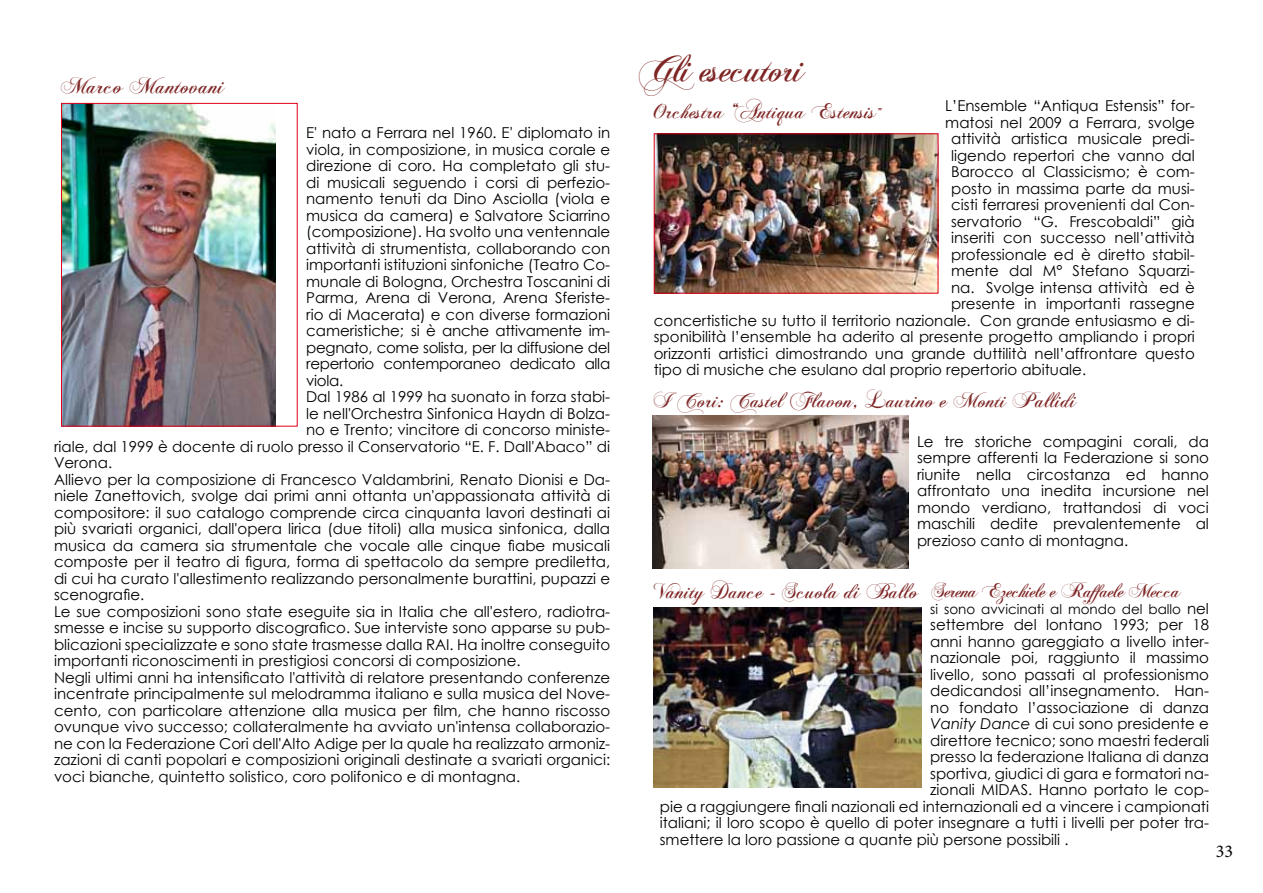
<style>
.page{position:relative;width:1263px;height:893px;background:#fff}
.page>*{position:absolute;margin:0;border:0;box-sizing:border-box;transform-origin:0 0}
.t1{font:40.5px "Chopin Script";letter-spacing:-.03em;color:#7e2625}
.t2{font:24px "Chopin Script";color:#7e2625}
.t3{font:22.5px "Chopin Script";color:#7e2625}
.t4{font:21px "Chopin Script";letter-spacing:-.04em;color:#7e2625}
.t5{font:18px "Minion Pro";color:#000}
.t6{font:15px/16.5px "Century Gothic";color:#000;text-align:justify}
.t7{font:15px "Century Gothic";letter-spacing:-.02em;color:#000}
.t8{font:13.5px "Century Gothic";color:#000}
.s1{font-size:15px}
.s2{font-style:italic}
</style>
<div class="page">
<img style="left:654px;top:607px;width:268px;height:181px">
<img style="left:63px;top:105px;width:213px;height:320px">
<div style="left:61px;top:103px;width:237px;height:324px;border:1px solid #e2001a"></div>
<img style="left:653px;top:415px;width:256px;height:153px">
<img style="left:656px;top:135px;width:280px;height:157px">
<div style="left:654px;top:133px;width:284px;height:161px;border:1px solid #e2001a"></div>
<h2 class="t2" style="left:61px;top:71px;width:165px">Marco Mantovani</h2>
<p class="t6" style="left:306px;top:124px;width:306px">E' nato a Ferrara nel 1960. E' diplomato in</p>
<p class="t6" style="left:306px;top:141px;width:306px">viola, in composizione, in musica corale e</p>
<p class="t6" style="left:306px;top:157px;width:306px">direzione di coro. Ha completato gli stu-</p>
<p class="t6" style="left:306px;top:174px;width:306px">di musicali seguendo i corsi di perfezio-</p>
<p class="t6" style="left:306px;top:190px;width:306px">namento tenuti da Dino Asciolla (viola e</p>
<p class="t6" style="left:306px;top:207px;width:306px">musica da camera) e Salvatore Sciarrino</p>
<p class="t6" style="left:306px;top:223px;width:306px">(composizione). Ha svolto una ventennale</p>
<p class="t6" style="left:306px;top:240px;width:306px">attività di strumentista, collaborando con</p>
<p class="t6" style="left:306px;top:256px;width:306px">importanti istituzioni sinfoniche (Teatro Co-</p>
<p class="t6" style="left:306px;top:273px;width:306px">munale di Bologna, Orchestra Toscanini di</p>
<p class="t6" style="left:306px;top:289px;width:306px">Parma, Arena di Verona, Arena Sferiste-</p>
<p class="t6" style="left:306px;top:306px;width:306px">rio di Macerata) e con diverse formazioni</p>
<p class="t7" style="left:306px;top:320px;width:306px">cameristiche; si è anche attivamente im-</p>
<p class="t7" style="left:306px;top:337px;width:306px">pegnato, come solista, per la diffusione del</p>
<p class="t7" style="left:306px;top:353px;width:306px">repertorio contemporaneo dedicato alla</p>
<p class="t6" style="left:306px;top:372px;width:39px">viola.</p>
<p class="t6" style="left:306px;top:388px;width:306px">Dal 1986 al 1999 ha suonato in forza stabi-</p>
<p class="t6" style="left:306px;top:405px;width:306px">le nell'Orchestra Sinfonica Haydn di Bolza-</p>
<p class="t6" style="left:306px;top:421px;width:306px">no e Trento; vincitore di concorso ministe-</p>
<p class="t6" style="left:54px;top:438px;width:558px">riale, dal 1999 è docente di ruolo presso il Conservatorio “E. F. Dall'Abaco” di</p>
<p class="t6" style="left:54px;top:454px;width:60px">Verona.</p>
<p class="t6" style="left:54px;top:471px;width:558px">Allievo per la composizione di Francesco Valdambrini, Renato Dionisi e Da-</p>
<p class="t6" style="left:54px;top:487px;width:558px">niele Zanettovich, svolge dai primi anni ottanta un'appassionata attività di</p>
<p class="t6" style="left:54px;top:504px;width:558px">compositore: il suo catalogo comprende circa cinquanta lavori destinati ai</p>
<p class="t6" style="left:54px;top:520px;width:558px">più svariati organici, dall'opera lirica (due titoli) alla musica sinfonica, dalla</p>
<p class="t6" style="left:54px;top:537px;width:558px">musica da camera sia strumentale che vocale alle cinque fiabe musicali</p>
<p class="t6" style="left:54px;top:553px;width:558px">composte per il teatro di figura, forma di spettacolo da sempre prediletta,</p>
<p class="t6" style="left:54px;top:570px;width:558px">di cui ha curato l'allestimento realizzando personalmente burattini, pupazzi e</p>
<p class="t6" style="left:54px;top:586px;width:92px">scenografie.</p>
<p class="t6" style="left:54px;top:603px;width:558px">Le sue composizioni sono state eseguite sia in Italia che all'estero, radiotra-</p>
<p class="t6" style="left:54px;top:619px;width:558px">smesse e incise su supporto discografico. Sue interviste sono apparse su pub-</p>
<p class="t6" style="left:54px;top:636px;width:558px">blicazioni specializzate e sono state trasmesse dalla RAI. Ha inoltre conseguito</p>
<p class="t6" style="left:54px;top:652px;width:468px">importanti riconoscimenti in prestigiosi concorsi di composizione.</p>
<p class="t6" style="left:54px;top:669px;width:558px">Negli ultimi anni ha intensificato l'attività di relatore presentando conferenze</p>
<p class="t6" style="left:54px;top:685px;width:558px">incentrate principalmente sul melodramma italiano e sulla musica del Nove-</p>
<p class="t6" style="left:54px;top:702px;width:558px">cento, con particolare attenzione alla musica per film, che hanno riscosso</p>
<p class="t6" style="left:54px;top:718px;width:558px">ovunque vivo successo; collateralmente ha avviato un'intensa collaborazio-</p>
<p class="t6" style="left:54px;top:735px;width:558px">ne con la Federazione Cori dell'Alto Adige per la quale ha realizzato armoniz-</p>
<p class="t6" style="left:54px;top:751px;width:558px">zazioni di canti popolari e composizioni originali destinate a svariati organici:</p>
<p class="t6" style="left:54px;top:768px;width:468px">voci bianche, quintetto solistico, coro polifonico e di montagna.</p>
<h1 class="t1" style="left:639px;top:43px;width:167px">Gli esecutori</h1>
<h3 class="t3" style="left:654px;top:97px;width:227px">Orchestra “Antiqua Estensis<span class="s1">”</span></h3>
<p class="t6" style="left:945px;top:97px;width:251px">L’Ensemble “Antiqua Estensis” for-</p>
<p class="t6" style="left:945px;top:114px;width:251px">matosi nel 2009 a Ferrara, svolge</p>
<p class="t6" style="left:951px;top:130px;width:245px">attività artistica musicale predi-</p>
<p class="t6" style="left:951px;top:147px;width:245px">ligendo repertori che vanno dal</p>
<p class="t6" style="left:951px;top:163px;width:245px">Barocco al Classicismo; è com-</p>
<p class="t6" style="left:951px;top:180px;width:245px">posto in massima parte da musi-</p>
<p class="t6" style="left:951px;top:196px;width:245px">cisti ferraresi provenienti dal Con-</p>
<p class="t6" style="left:951px;top:213px;width:245px">servatorio “G. Frescobaldi” già</p>
<p class="t6" style="left:951px;top:229px;width:245px">inseriti con successo nell’attività</p>
<p class="t6" style="left:951px;top:246px;width:245px">professionale ed è diretto stabil-</p>
<p class="t6" style="left:951px;top:262px;width:245px">mente dal M° Stefano Squarzi-</p>
<p class="t6" style="left:951px;top:279px;width:245px">na. Svolge intensa attività ed è</p>
<p class="t6" style="left:951px;top:295px;width:245px">presente in importanti rassegne</p>
<p class="t6" style="left:654px;top:312px;width:542px">concertistiche su tutto il territorio nazionale. Con grande entusiasmo e di-</p>
<p class="t6" style="left:654px;top:328px;width:542px">sponibilità l’ensemble ha aderito al presente progetto ampliando i propri</p>
<p class="t6" style="left:654px;top:345px;width:542px">orizzonti artistici dimostrando una grande duttilità nell’affrontare questo</p>
<p class="t6" style="left:654px;top:361px;width:434px">tipo di musiche che esulano dal proprio repertorio abituale.</p>
<h3 class="t3" style="left:654px;top:386px;width:424px">I Cori: Castel Flavon, Laurino e Monti Pallidi</h3>
<p class="t6" style="left:917px;top:433px;width:293px">Le tre storiche compagini corali, da sempre afferenti la Federazione si sono riunite nella circostanza ed hanno affrontato una inedita incursione nel mondo verdiano, trattandosi di voci maschili dedite prevalentemente al prezioso canto di montagna.</p>
<h3 class="t3" style="left:654px;top:577px;width:266px">Vanity Dance - Scuola di Ballo</h3>
<h3 class="t4" style="left:931px;top:578px;width:251px">Serena Ezechiele e Raffaele Mecca</h3>
<p class="t8" style="left:930px;top:599px;width:280px">si sono avvicinati al mondo del ballo <span class="s1">nel</span></p>
<p class="t6" style="left:930px;top:616px;width:280px">settembre del lontano 1993; per 18</p>
<p class="t6" style="left:930px;top:633px;width:280px">anni hanno gareggiato a livello inter-</p>
<p class="t6" style="left:930px;top:649px;width:280px">nazionale poi, raggiunto il massimo</p>
<p class="t6" style="left:930px;top:666px;width:280px">livello, sono passati al professionismo</p>
<p class="t6" style="left:930px;top:682px;width:280px">dedicandosi all’insegnamento. Han-</p>
<p class="t6" style="left:930px;top:699px;width:280px">no fondato l’associazione di danza</p>
<p class="t6" style="left:930px;top:715px;width:280px"><span class="s2">Vanity Dance</span> di cui sono presidente e</p>
<p class="t6" style="left:930px;top:732px;width:280px">direttore tecnico; sono maestri federali</p>
<p class="t6" style="left:930px;top:748px;width:280px">presso la federazione Italiana di danza</p>
<p class="t6" style="left:930px;top:765px;width:280px">sportiva, giudici di gara e formatori na-</p>
<p class="t6" style="left:930px;top:781px;width:280px">zionali MIDAS. Hanno portato le cop-</p>
<p class="t6" style="left:660px;top:798px;width:551px">pie a raggiungere finali nazionali ed internazionali ed a vincere i campionati</p>
<p class="t6" style="left:660px;top:814px;width:551px">italiani; il loro scopo è quello di poter insegnare a tutti i livelli per poter tra-</p>
<p class="t6" style="left:660px;top:831px;width:410px">smettere la loro passione a quante più persone possibili .</p>
<p class="t5" style="left:1216px;top:839px;width:19px">33</p>
</div>
